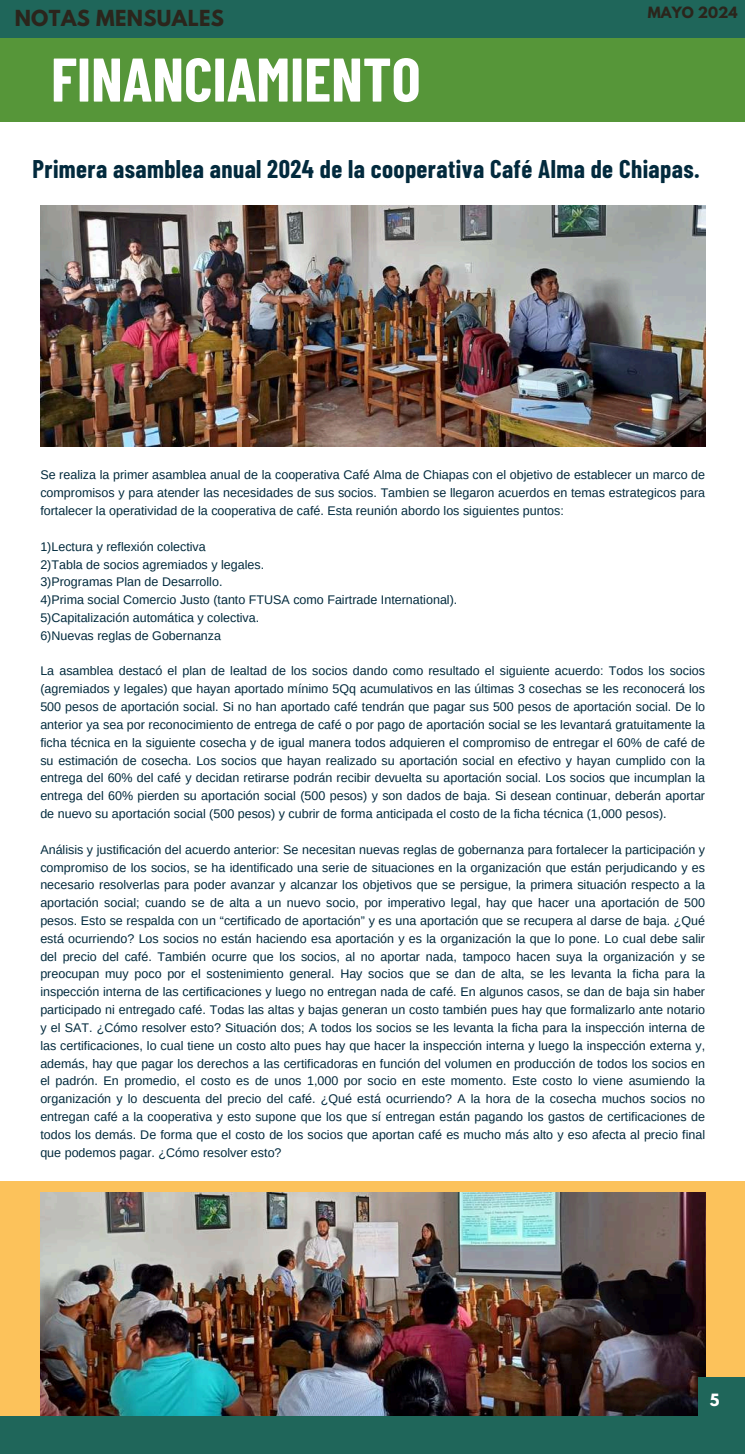
<style>
.page{position:relative;width:745px;height:1454px;background:#fff}
.page>*{position:absolute;margin:0;border:0;box-sizing:border-box;transform-origin:0 0}
.t1{font:700 61.5px "Barlow Condensed";color:#fff}
.t2{font:700 25px "Barlow Condensed";letter-spacing:.015em;color:#022a3d}
.t3{font:700 19.62px "League Spartan";letter-spacing:.02em;color:#2b251c}
.t4{font:700 15px "League Spartan";color:#fff}
.t5{font:700 13.75px "League Spartan";color:#2b251c}
.t6{font:12.5px/17.8px "Arimo";color:#022a3d;text-align:justify}
</style>
<div class="page">
<div style="left:0;top:1181px;width:744px;height:263px;background:#fcc25b"></div>
<img style="left:40px;top:1192px;width:665px;height:223px">
<div style="left:0;top:1415px;width:744px;height:38px;background:#1f665a"></div>
<div style="left:698px;top:1377px;width:46px;height:48px;background:#1f665a"></div>
<div style="left:0;top:0;width:744px;height:41px;background:#1f665a"></div>
<div style="left:0;top:38px;width:744px;height:84px;background:#569639"></div>
<img style="left:40px;top:205px;width:665px;height:241px">
<h3 class="t3" style="left:15px;top:8px;width:211px">NOTAS MENSUALES</h3>
<p class="t5" style="left:647px;top:6px;width:91px">MAYO 2024</p>
<h1 class="t1" style="left:51px;top:40px;width:371px">FINANCIAMIENTO</h1>
<h2 class="t2" style="left:32px;top:153px;width:668px">Primera asamblea anual 2024 de la cooperativa Café Alma de Chiapas.</h2>
<p class="t6" style="left:40px;top:466px;width:666px">Se realiza la primer asamblea anual de la cooperativa Café Alma de Chiapas con el objetivo de establecer un marco de compromisos y para atender las necesidades de sus socios. Tambien se llegaron acuerdos en temas estrategicos para fortalecer la operatividad de la cooperativa de café. Esta reunión abordo los siguientes puntos:</p>
<p class="t6" style="left:40px;top:537px;width:418px;text-align:left">1)Lectura y reflexión colectiva<br>2)Tabla de socios agremiados y legales.<br>3)Programas Plan de Desarrollo.<br>4)Prima social Comercio Justo (tanto FTUSA como Fairtrade International).<br>5)Capitalización automática y colectiva.<br>6)Nuevas reglas de Gobernanza</p>
<p class="t6" style="left:40px;top:662px;width:666px">La asamblea destacó el plan de lealtad de los socios dando como resultado el siguiente acuerdo: Todos los socios (agremiados y legales) que hayan aportado mínimo 5Qq acumulativos en las últimas 3 cosechas se les reconocerá los 500 pesos de aportación social. Si no han aportado café tendrán que pagar sus 500 pesos de aportación social. De lo anterior ya sea por reconocimiento de entrega de café o por pago de aportación social se les levantará gratuitamente la ficha técnica en la siguiente cosecha y de igual manera todos adquieren el compromiso de entregar el 60% de café de su estimación de cosecha. Los socios que hayan realizado su aportación social en efectivo y hayan cumplido con la entrega del 60% del café y decidan retirarse podrán recibir devuelta su aportación social. Los socios que incumplan la entrega del 60% pierden su aportación social (500 pesos) y son dados de baja. Si desean continuar, deberán aportar de nuevo su aportación social (500 pesos) y cubrir de forma anticipada el costo de la ficha técnica (1,000 pesos).</p>
<p class="t6" style="left:40px;top:840px;width:666px">Análisis y justificación del acuerdo anterior: Se necesitan nuevas reglas de gobernanza para fortalecer la participación y compromiso de los socios, se ha identificado una serie de situaciones en la organización que están perjudicando y es necesario resolverlas para poder avanzar y alcanzar los objetivos que se persigue, la primera situación respecto a la aportación social; cuando se de alta a un nuevo socio, por imperativo legal, hay que hacer una aportación de 500 pesos. Esto se respalda con un “certificado de aportación” y es una aportación que se recupera al darse de baja. ¿Qué está ocurriendo? Los socios no están haciendo esa aportación y es la organización la que lo pone. Lo cual debe salir del precio del café. También ocurre que los socios, al no aportar nada, tampoco hacen suya la organización y se preocupan muy poco por el sostenimiento general. Hay socios que se dan de alta, se les levanta la ficha para la inspección interna de las certificaciones y luego no entregan nada de café. En algunos casos, se dan de baja sin haber participado ni entregado café. Todas las altas y bajas generan un costo también pues hay que formalizarlo ante notario y el SAT. ¿Cómo resolver esto? Situación dos; A todos los socios se les levanta la ficha para la inspección interna de las certificaciones, lo cual tiene un costo alto pues hay que hacer la inspección interna y luego la inspección externa y, además, hay que pagar los derechos a las certificadoras en función del volumen en producción de todos los socios en el padrón. En promedio, el costo es de unos 1,000 por socio en este momento. Este costo lo viene asumiendo la organización y lo descuenta del precio del café. ¿Qué está ocurriendo? A la hora de la cosecha muchos socios no entregan café a la cooperativa y esto supone que los que sí entregan están pagando los gastos de certificaciones de todos los demás. De forma que el costo de los socios que aportan café es mucho más alto y eso afecta al precio final que podemos pagar. ¿Cómo resolver esto?</p>
<p class="t4" style="left:709px;top:1391px;width:11px">5</p>
</div>
